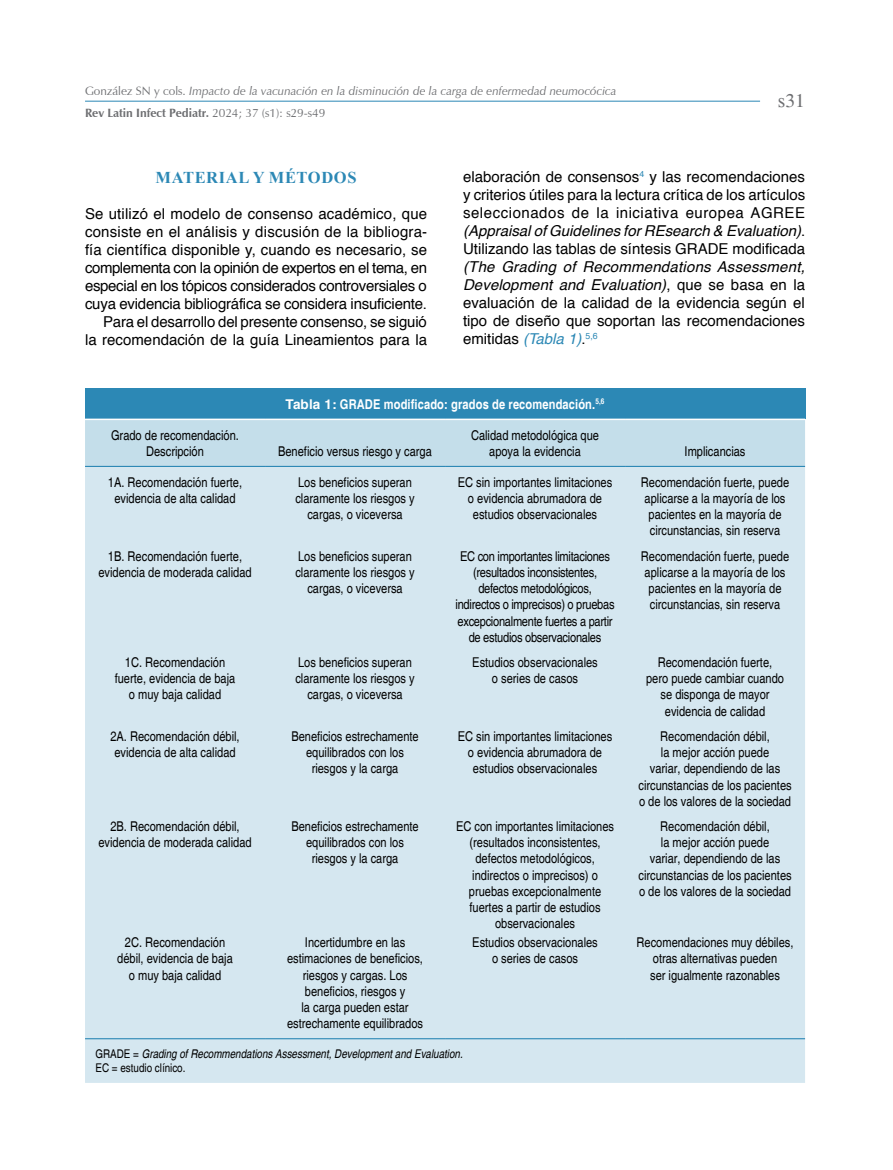
<style>
.page{position:relative;width:893px;height:1170px;background:#fff}
.page>*{position:absolute;margin:0;border:0;box-sizing:border-box;transform-origin:0 0}
.t1{font:19.5px "Times";color:#6d6e71}
.t2{font:700 16.5px "Times New Roman";letter-spacing:.04em;color:#2c88b5}
.t3{font:15px/18px "Helvetica";color:#000;text-align:justify}
.t4{font:condensed 13.5px/16.2px "Helvetica";color:#000;text-align:center}
.t5{font:condensed 13.5px/16.2px "Helvetica";letter-spacing:-.02em;color:#000;text-align:center}
.t6{font:700 condensed 13.5px "Helvetica";letter-spacing:.01em;color:#fff}
.t7{font:italic 12px/22px "Zapf Humanist 601 BT";letter-spacing:.005em;color:#6d6e71}
.t8{font:italic condensed 12px/14.4px "Helvetica";color:#000}
.s1{font-style:normal}
.s2{font-weight:700;font-style:normal}
.s3{font-style:italic}
.s4{font-style:italic;color:#2c88b5}
.s5{font-stretch:normal}
</style>
<div class="page">
<hr style="left:85px;top:101px;width:675px;height:1px;background:#2c88b5">
<div style="left:85px;top:388px;width:720px;height:31px;background:#2c88b5"></div>
<div style="left:85px;top:420px;width:720px;height:46px;background:#c4deea"></div>
<div style="left:85px;top:467px;width:720px;height:615px;background:#d5e7f0"></div>
<hr style="left:85px;top:418px;width:180px;height:2px;background:#fff">
<hr style="left:265px;top:418px;width:180px;height:2px;background:#fff">
<hr style="left:445px;top:418px;width:180px;height:2px;background:#fff">
<hr style="left:625px;top:418px;width:180px;height:2px;background:#fff">
<hr style="left:85px;top:466px;width:180px;height:1px;background:#2c88b5">
<hr style="left:265px;top:466px;width:180px;height:1px;background:#2c88b5">
<hr style="left:445px;top:466px;width:180px;height:1px;background:#2c88b5">
<hr style="left:625px;top:466px;width:180px;height:1px;background:#2c88b5">
<hr style="left:85px;top:1038px;width:180px;height:1px;background:#2c88b5">
<hr style="left:265px;top:1038px;width:180px;height:1px;background:#2c88b5">
<hr style="left:445px;top:1038px;width:180px;height:1px;background:#2c88b5">
<hr style="left:625px;top:1038px;width:180px;height:1px;background:#2c88b5">
<p class="t7" style="left:85px;top:80px;width:533px"><span class="s1">González SN y cols.</span> Impacto de la vacunación en la disminución de la carga de enfermedad neumocócica<br><span class="s2">Rev Latin Infect Pediatr.</span> <span class="s1">2024; 37 (s1): s29-s49</span></p>
<h1 class="t1" style="left:778px;top:89px;width:29px">s31</h1>
<p class="t2" style="left:156px;top:165px;width:203px">MATERIAL Y MÉTODOS</p>
<p class="t3" style="left:85px;top:205px;width:344px;text-align:right">Se utilizó el modelo de consenso académico, que consiste en el análisis y discusión de la bibliogra&shy;fía científica disponible y, cuando es necesario, se complementa con la opinión de expertos en el tema, en especial en los tópicos considerados controversiales o cuya evidencia bibliográfica se considera insuficiente.<br>Para el desarrollo del presente consenso, se siguió<br>la recomendación de la guía Lineamientos para la</p>
<p class="t3" style="left:463px;top:168px;width:344px">elaboración de consensos<sup>4</sup> y las recomendaciones y criterios útiles para la lectura crítica de los artículos seleccionados de la iniciativa europea AGREE <span class="s3">(Appraisal of Guidelines for REsearch &amp; Evaluation)</span>.<br>Utilizando las tablas de síntesis GRADE modificada</p>
<p class="t3" style="left:463px;top:258px;width:344px"><span class="s3">(The Grading of Recommendations Assessment, Development and Evaluation)</span>, que se basa en la evaluación de la calidad de la evidencia según el tipo de diseño que soportan las recomendaciones emitidas <span class="s4">(Tabla 1)</span>.<sup>5,6</sup></p>
<p class="t4" style="left:111px;top:427px;width:129px">Grado de recomendación.<br>Descripción</p>
<p class="t6" style="left:286px;top:396px;width:320px"><span class="s5">Tabla 1:</span> GRADE modificado: grados de recomendación.<sup>5,6</sup></p>
<p class="t4" style="left:278px;top:443px;width:155px">Beneficio versus riesgo y carga</p>
<p class="t4" style="left:471px;top:427px;width:129px">Calidad metodológica que apoya la evidencia</p>
<p class="t4" style="left:685px;top:443px;width:62px">Implicancias</p>
<p class="t4" style="left:108px;top:474px;width:136px">1A. Recomendación fuerte, evidencia de alta calidad</p>
<p class="t4" style="left:295px;top:474px;width:121px">Los beneficios superan claramente los riesgos y cargas, o viceversa</p>
<p class="t4" style="left:458px;top:474px;width:156px">EC sin importantes limitaciones o evidencia abrumadora de estudios observacionales</p>
<p class="t4" style="left:641px;top:474px;width:150px">Recomendación fuerte, puede aplicarse a la mayoría de los pacientes en la mayoría de circunstancias, sin reserva</p>
<p class="t4" style="left:98px;top:548px;width:155px">1B. Recomendación fuerte, evidencia de moderada calidad</p>
<p class="t4" style="left:295px;top:548px;width:121px">Los beneficios superan claramente los riesgos y cargas, o viceversa</p>
<p class="t5" style="left:456px;top:548px;width:160px">EC con importantes limitaciones (resultados inconsistentes, defectos metodológicos, indirectos o imprecisos) o pruebas excepcionalmente fuertes a partir de estudios observacionales</p>
<p class="t4" style="left:641px;top:548px;width:150px">Recomendación fuerte, puede aplicarse a la mayoría de los pacientes en la mayoría de circunstancias, sin reserva</p>
<p class="t4" style="left:115px;top:654px;width:122px">1C. Recomendación fuerte, evidencia de baja o muy baja calidad</p>
<p class="t4" style="left:295px;top:654px;width:121px">Los beneficios superan claramente los riesgos y cargas, o viceversa</p>
<p class="t4" style="left:472px;top:654px;width:127px">Estudios observacionales o series de casos</p>
<p class="t4" style="left:646px;top:654px;width:139px">Recomendación fuerte, pero puede cambiar cuando se disponga de mayor evidencia de calidad</p>
<p class="t4" style="left:110px;top:728px;width:131px;text-align:left">2A. Recomendación débil, evidencia de alta calidad</p>
<p class="t4" style="left:291px;top:728px;width:129px">Beneficios estrechamente equilibrados con los riesgos y la carga</p>
<p class="t4" style="left:458px;top:728px;width:156px">EC sin importantes limitaciones o evidencia abrumadora de estudios observacionales</p>
<p class="t4" style="left:638px;top:728px;width:155px">Recomendación débil,<br>la mejor acción puede<br>variar, dependiendo de las circunstancias de los pacientes o de los valores de la sociedad</p>
<p class="t4" style="left:98px;top:818px;width:155px">2B. Recomendación débil, evidencia de moderada calidad</p>
<p class="t4" style="left:291px;top:818px;width:129px">Beneficios estrechamente equilibrados con los riesgos y la carga</p>
<p class="t4" style="left:456px;top:818px;width:160px">EC con importantes limitaciones (resultados inconsistentes, defectos metodológicos, indirectos o imprecisos) o pruebas excepcionalmente fuertes a partir de estudios observacionales</p>
<p class="t4" style="left:638px;top:818px;width:155px">Recomendación débil,<br>la mejor acción puede<br>variar, dependiendo de las circunstancias de los pacientes o de los valores de la sociedad</p>
<p class="t4" style="left:117px;top:934px;width:117px">2C. Recomendación débil, evidencia de baja o muy baja calidad</p>
<p class="t4" style="left:287px;top:934px;width:137px">Incertidumbre en las estimaciones de beneficios, riesgos y cargas. Los beneficios, riesgos y<br>la carga pueden estar estrechamente equilibrados</p>
<p class="t4" style="left:472px;top:934px;width:127px">Estudios observacionales o series de casos</p>
<p class="t4" style="left:637px;top:934px;width:158px">Recomendaciones muy débiles, otras alternativas pueden<br>ser igualmente razonables</p>
<p class="t8" style="left:96px;top:1046px;width:369px"><span class="s1">GRADE =</span> Grading of Recommendations Assessment, Development and Evaluation.<br><span class="s1">EC = estudio clínico.</span></p>
</div>
